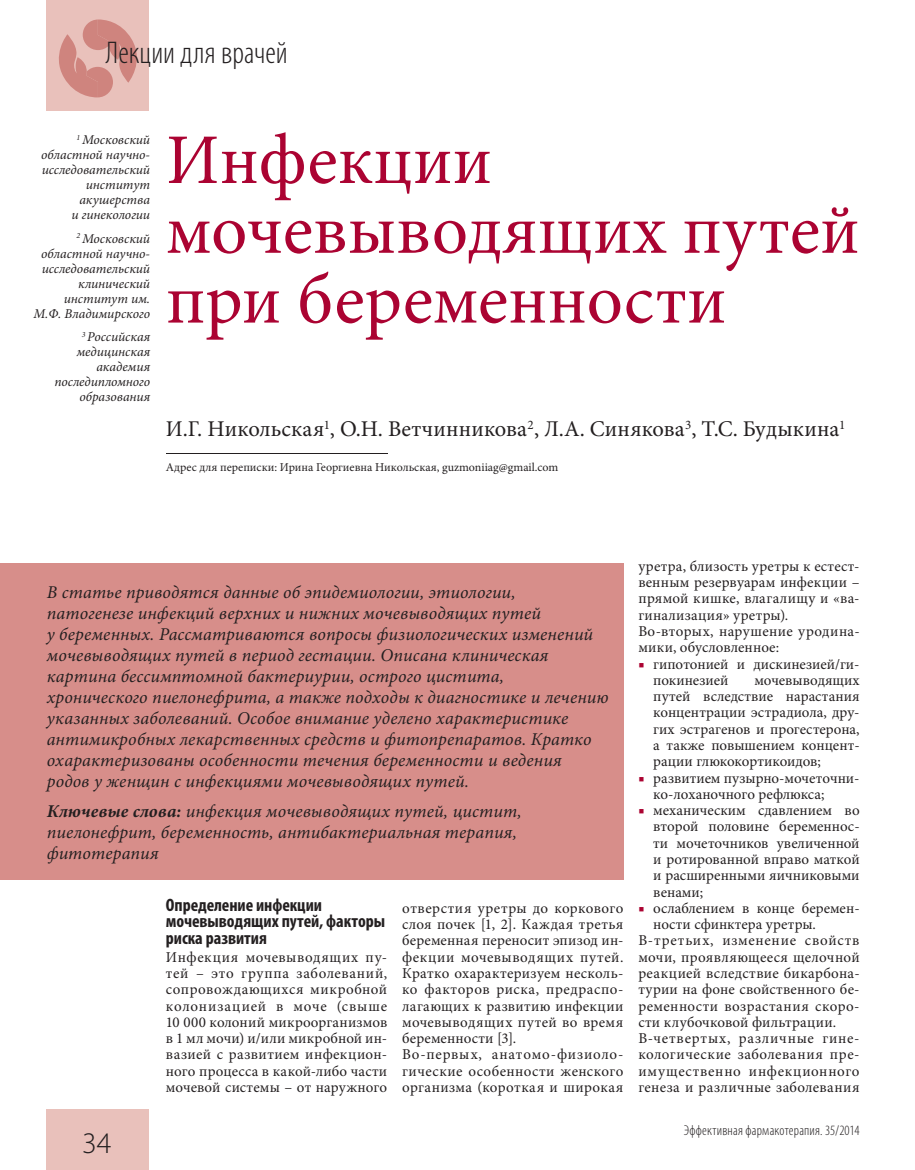
<style>
.page{position:relative;width:915px;height:1170px;background:#fff}
.page>*{position:absolute;margin:0;border:0;box-sizing:border-box;transform-origin:0 0}
.t1{font:71.25px/69.8px "Minion Pro";color:#ab0332}
.t2{font:300 condensed 31.5px "Myriad Pro";color:#231f20}
.t3{font:300 30px "Myriad Pro";color:#231f20}
.t4{font:22.5px "Minion Pro";letter-spacing:.01em;color:#231f20}
.t5{font:italic 18px/21px "Minion Pro";letter-spacing:.01em;color:#231f20}
.t6{font:700 condensed 18px/16.2px "Myriad Pro";letter-spacing:-.005em;color:#231f20}
.t7{font:15px/16.4px "Minion Pro";letter-spacing:.02em;color:#231f20;text-align:justify}
.t8{font:15px/16.2px "Minion Pro";color:#231f20}
.t9{font:15px "Minion Pro";letter-spacing:.055em;color:#231f20}
.t10{font:15px "Minion Pro";letter-spacing:.04em;color:#231f20}
.t11{font:15px "Minion Pro";letter-spacing:.05em;color:#231f20}
.t12{font:300 condensed 14.25px "Myriad Pro";letter-spacing:.015em;color:#231f20}
.t13{font:italic 13.5px/15px "Minion Pro";color:#231f20;text-align:right}
.t14{font:12px "Minion Pro";color:#231f20}
.s1{font-weight:700}
.s2{color:#ab0332}
</style>
<div class="page">
<div style="left:47px;top:0;width:102px;height:111px;background:#e9c1bb"></div>
<div style="left:47px;top:1108px;width:102px;height:61px;background:#e9c1bb"></div>
<svg style="left:59px;top:19px;width:78px;height:78px"></svg>
<hr style="left:166px;top:453px;width:221px;height:1px;background:#231f20">
<div style="left:0;top:563px;width:623px;height:317px;background:#d78e8a"></div>
<h2 class="t2" style="left:106px;top:34px;width:183px">Лекции для врачей</h2>
<p class="t13" style="left:41px;top:132px;width:110px"><sup>1</sup> Московский областной научно&shy;исследовательский институт акушерства<br>и гинекологии</p>
<p class="t13" style="left:33px;top:231px;width:118px"><sup>2</sup> Московский областной научно&shy;исследовательский клинический институт им.<br>М.Ф. Владимирского</p>
<p class="t13" style="left:54px;top:329px;width:97px"><sup>3</sup> Российская медицинская академия последипломного образования</p>
<h1 class="t1" style="left:166px;top:126px;width:695px">Инфекции мочевыводящих путей при беременности</h1>
<h3 class="t4" style="left:166px;top:414px;width:680px">И.Г. Никольская<sup>1</sup>, О.Н. Ветчинникова<sup>2</sup>, Л.А. Синякова<sup>3</sup>, Т.С. Будыкина<sup>1</sup></h3>
<p class="t14" style="left:166px;top:459px;width:394px">Адрес для переписки: Ирина Георгиевна Никольская, guzmoniiag@gmail.com</p>
<p class="t5" style="left:47px;top:582px;width:563px">В статье приводятся данные об эпидемиологии, этиологии,<br>патогенезе инфекций верхних и нижних мочевыводящих путей<br>у беременных. Рассматриваются вопросы физиологических изменений мочевыводящих путей в период гестации. Описана клиническая картина бессимптомной бактериурии, острого цистита, хронического пиелонефрита, а также подходы к диагностике и лечению указанных заболеваний. Особое внимание уделено характеристике антимикробных лекарственных средств и фитопрепаратов. Кратко охарактеризованы особенности течения беременности и ведения родов у женщин с инфекциями мочевыводящих путей.</p>
<p class="t5" style="left:47px;top:800px;width:476px"><span class="s1">Ключевые слова:</span> инфекция мочевыводящих путей, цистит, пиелонефрит, беременность, антибактериальная терапия, фитотерапия</p>
<h3 class="t3" style="left:82px;top:1125px;width:31px">34</h3>
<p class="t6" style="left:166px;top:896px;width:220px">Определение инфекции мочевыводящих путей, факторы риска развития</p>
<p class="t7" style="left:166px;top:948px;width:223px">Инфекция мочевыводящих пу&shy;тей – это группа заболеваний, сопровождающихся микробной колонизацией в моче (свыше 10 000 колоний микроорганизмов в 1 мл мочи) и/или микробной ин&shy;вазией с развитием инфекцион&shy;ного процесса в какой-либо части мочевой системы – от наружного</p>
<p class="t7" style="left:402px;top:899px;width:223px;text-align:left">отверстия уретры до коркового слоя почек [1, 2]. Каждая третья беременная переносит эпизод ин&shy;фекции мочевыводящих путей.<br>Кратко охарактеризуем несколь&shy;ко факторов риска, предраспо&shy;лагающих к развитию инфекции мочевыводящих путей во время беременности [3].<br>Во-первых, анатомо-физиоло&shy;гические особенности женского организма (короткая и широкая</p>
<p class="t7" style="left:638px;top:558px;width:223px;text-align:left">уретра, близость уретры к естест&shy;венным резервуарам инфекции – прямой кишке, влагалищу и «ва&shy;гинализация» уретры).<br>Во-вторых, нарушение уродина&shy;мики, обусловленное:</p>
<p class="t8" style="left:653px;top:655px;width:208px;text-indent:-15px"><span class="s2">■</span> гипотонией и дискинезией/ги&shy;покинезией</p>
<p class="t7" style="left:653px;top:672px;width:208px;text-indent:101px">мочевыводящих путей вследствие нарастания концентрации эстрадиола, дру&shy;гих эстрагенов и прогестерона, а также повышением концент&shy;рации глюкокортикоидов;</p>
<p class="t8" style="left:653px;top:769px;width:208px;text-indent:-15px"><span class="s2">■</span> развитием пузырно-мочеточни&shy;ко-лоханочного рефлюкса;</p>
<p class="t7" style="left:653px;top:802px;width:208px;text-indent:-15px"><span class="s2">■</span> механическим сдавлением во второй половине беременнос&shy;ти мочеточников увеличенной и ротированной вправо маткой и расширенными яичниковыми венами;</p>
<p class="t8" style="left:638px;top:899px;width:223px"><span class="s2">■</span> ослаблением в конце беремен-</p>
<p class="t7" style="left:653px;top:916px;width:164px">ности сфинктера уретры.</p>
<p class="t9" style="left:638px;top:930px;width:223px">В-третьих, изменение свойств</p>
<p class="t7" style="left:638px;top:948px;width:223px">мочи, проявляющееся щелочной</p>
<p class="t7" style="left:638px;top:964px;width:223px">реакцией вследствие бикарбона-</p>
<p class="t7" style="left:638px;top:981px;width:223px">турии на фоне свойственного бе-</p>
<p class="t7" style="left:638px;top:997px;width:223px">ременности возрастания скоро-</p>
<p class="t7" style="left:638px;top:1013px;width:199px">сти клубочковой фильтрации.</p>
<p class="t9" style="left:638px;top:1028px;width:223px">В-четвертых, различные гине-</p>
<p class="t10" style="left:638px;top:1044px;width:223px">кологические заболевания пре-</p>
<p class="t11" style="left:638px;top:1060px;width:223px">имущественно инфекционного</p>
<p class="t7" style="left:638px;top:1078px;width:223px">генеза и различные заболевания</p>
<p class="t12" style="left:683px;top:1121px;width:177px">Эффективная фармакотерапия. 35/2014</p>
</div>
